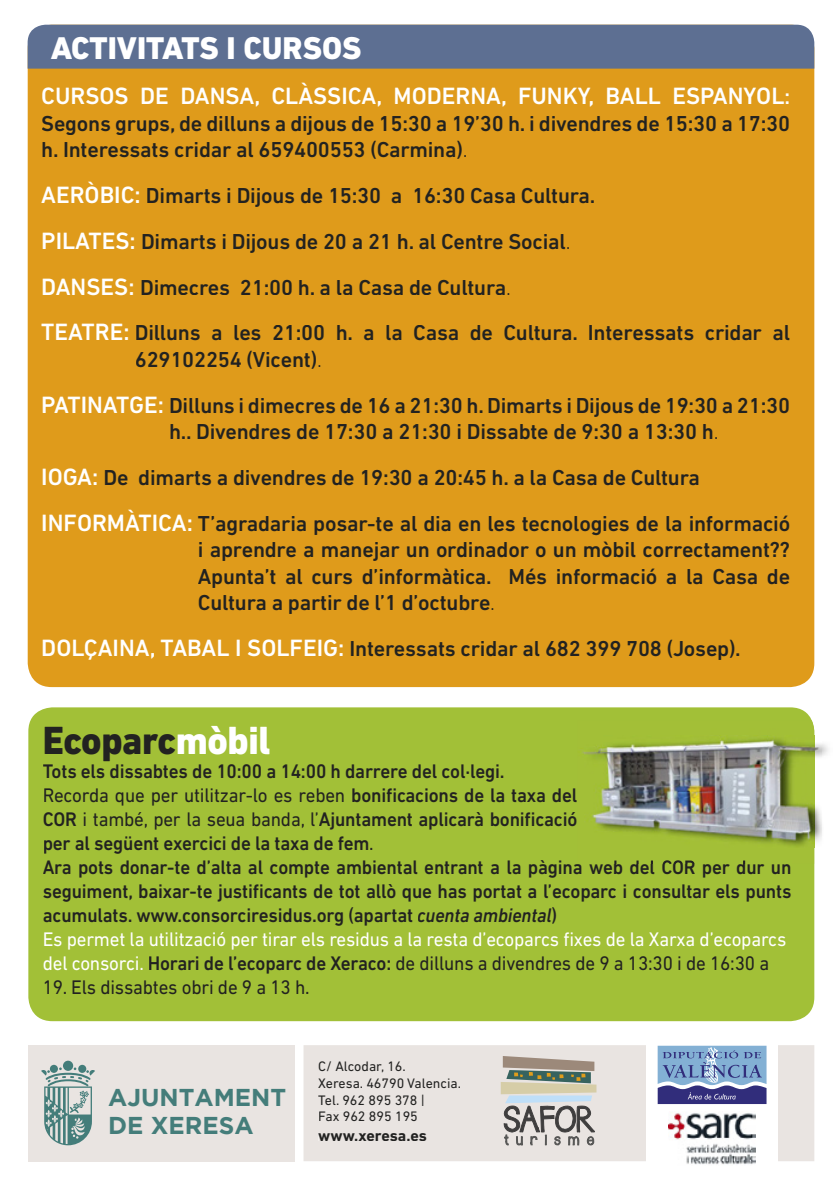
<style>
.page{position:relative;width:840px;height:1191px;background:#fff}
.page>*{position:absolute;margin:0;border:0;box-sizing:border-box;transform-origin:0 0}
.t1{font:800 40px "DIN Next LT Pro";letter-spacing:-.01em;color:#222221;scale:.95 1}
.t2{font:800 32px "DIN Next LT Pro";color:#fff}
.t3{font:700 24.4px/27.6px "Gotham";color:#447d7a}
.t4{font:500 24px "DIN Next LT Pro";color:#fff}
.t5{font:500 22px/45.8px "DIN Next LT Pro";letter-spacing:-.01em;color:#222221}
.t6{font:500 20px/24px "DIN Next LT Pro";letter-spacing:-.01em;color:#222221;scale:.95 1}
.t7{font:20px "DIN Next LT Pro";letter-spacing:-.01em;color:#222221;scale:.95 1}
.t8{font:700 16px "DIN Next LT Pro";color:#222221}
.t9{font:14px/16.8px "DIN Next LT Pro";color:#222221}
.s1{font-size:22px}
.s2{font-weight:300}
.s3{font-size:24px;color:#fff}
.s4{color:#fff}
.s5{font-weight:400}
.s6{font-style:italic}
.s7{font-weight:400;color:#fff}
</style>
<div class="page">
<div style="left:28px;top:1045px;width:267px;height:116px;background:#e9e4e1"></div>
<div style="left:303px;top:1045px;width:510px;height:116px;background:#e9e4e1"></div>
<div style="left:63px;top:1060px;width:10px;height:10px;background:#447d7a;border-radius:50%"></div>
<svg style="left:78px;top:1064px;width:8px;height:8px"></svg>
<svg style="left:50px;top:1064px;width:8px;height:8px"></svg>
<svg style="left:41px;top:1067px;width:54px;height:78px"></svg>
<div style="left:319px;top:1061px;width:86px;height:11px;background:#e9e4e1"></div>
<div style="left:318px;top:1078px;width:142px;height:10px;background:#e9e4e1"></div>
<div style="left:318px;top:1094px;width:106px;height:11px;background:#e9e4e1"></div>
<div style="left:319px;top:1111px;width:97px;height:10px;background:#e9e4e1"></div>
<div style="left:318px;top:1132px;width:108px;height:8px;background:#e9e4e1"></div>
<svg style="left:497px;top:1054px;width:104px;height:100px;background:#bbbab3"></svg>
<div style="left:646px;top:1034px;width:131px;height:133px;background:#fff"></div>
<svg style="left:657px;top:1045px;width:109px;height:59px;background:#748bb9"></svg>
<img style="left:668px;top:1113px;width:86px;height:52px">
<div style="left:28px;top:25px;width:785px;height:662px;background:#df9b1b;border-radius:24px"></div>
<div style="left:28px;top:25px;width:785px;height:44px;background:#5d6f92"></div>
<div style="left:28px;top:707px;width:785px;height:314px;background:#a2c037;border-radius:24px"></div>
<img style="left:813px;top:724px;width:8px;height:140px">
<img style="left:582px;top:720px;width:231px;height:126px">
<img style="left:614px;top:860px;width:132px;height:4px">
<h2 class="t2" style="left:51px;top:29px;width:312px">ACTIVITATS I CURSOS</h2>
<p class="t4" style="left:41px;top:82px;width:749px">CURSOS DE DANSA, CLÀSSICA, MODERNA, FUNKY, BALL ESPANYOL<span class="s1">:</span></p>
<p class="t5" style="left:41px;top:110px;width:749px;line-height:26.4px">Segons grups, de dilluns a dijous de 15:30 a 19’30 h. i divendres de 15:30 a 17:30 h. Interessats cridar al 659400553 (Carmina)<span class="s2">.</span></p>
<p class="t5" style="left:41px;top:172px;width:749px"><span class="s3">AERÒBIC:</span> Dimarts i Dijous de 15:30 a 16:30 Casa Cultura.<br><span class="s3">PILATES:</span> Dimarts i Dijous de 20 a 21 h. al Centre Social<span class="s2">.<br></span><span class="s3">DANSES:</span> Dimecres 21:00 h. a la Casa de Cultura<span class="s2">.<br></span><span class="s3">TEATRE:</span> Dilluns a les 21:00 h. a la Casa de Cultura. Interessats cridar al</p>
<p class="t5" style="left:41px;top:336px;width:750px;text-indent:93px">629102254 (Vicent)<span class="s2">.<br></span><span class="s3">PATINATGE:</span> Dilluns i dimecres de 16 a 21:30 h. Dimarts i Dijous de 19:30 a 21:30</p>
<p class="t5" style="left:41px;top:408px;width:750px;text-indent:128px">h.. Divendres de 17:30 a 21:30 i Dissabte de 9:30 a 13:30 h<span class="s2">.<br></span><span class="s3">IOGA:</span> De dimarts a divendres de 19:30 a 20:45 h. a la Casa de Cultura<br><span class="s3">INFORMÀTICA:</span> T’agradaria posar-te al dia en les tecnologies de la informació</p>
<p class="t5" style="left:198px;top:536px;width:593px;line-height:26.4px;text-align:justify">i aprendre a manejar un ordinador o un mòbil correctament??<br>Apunta’t al curs d’informàtica. Més informació a la Casa de Cultura a partir de l’1 d’octubre<span class="s2">.</span></p>
<p class="t5" style="left:41px;top:625px;width:700px"><span class="s3">DOLÇAINA, TABAL I SOLFEIG:</span> Interessats cridar al 682 399 708 (Josep).</p>
<h1 class="t1" style="left:43px;top:717px;width:241px">Ecoparc<span class="s4">mòbil</span></h1>
<p class="t6" style="left:43px;top:759px;width:789px">Tots els dissabtes de 10:00 a 14:00 h darrere del col·legi.<br><span class="s5">Recorda que per utilitzar-lo es reben</span> bonificacions de la taxa del<br>COR <span class="s5">i també, per la seua banda, l’</span>Ajuntament aplicarà bonificació<br>per al següent exercici de la taxa de fem<span class="s5">.<br></span>Ara pots donar-te d’alta al compte ambiental entrant a la pàgina web del COR per dur un seguiment, baixar-te justificants de tot allò que has portat a l’ecoparc i consultar els punts acumulats. www.consorciresidus.org (apartat <span class="s6">cuenta ambiental</span>)<br><span class="s7">Es permet la utilització per tirar els residus a la resta d’ecoparcs fixes de la Xarxa d’ecoparcs del consorci.</span> Horari de l’ecoparc de Xeraco: <span class="s5">de dilluns a divendres de 9 a 13:30 i de 16:30 a</span></p>
<p class="t7" style="left:43px;top:975px;width:282px">19. Els dissabtes obri de 9 a 13 h.</p>
<p class="t3" style="left:108px;top:1083px;width:179px">AJUNTAMENT<br>DE XERESA</p>
<p class="t9" style="left:318px;top:1057px;width:144px">C/ Alcodar, 16.<br>Xeresa. 46790 Valencia.<br>Tel. 962 895 378 |<br>Fax 962 895 195</p>
<p class="t8" style="left:318px;top:1125px;width:110px">www.xeresa.es</p>
</div>
